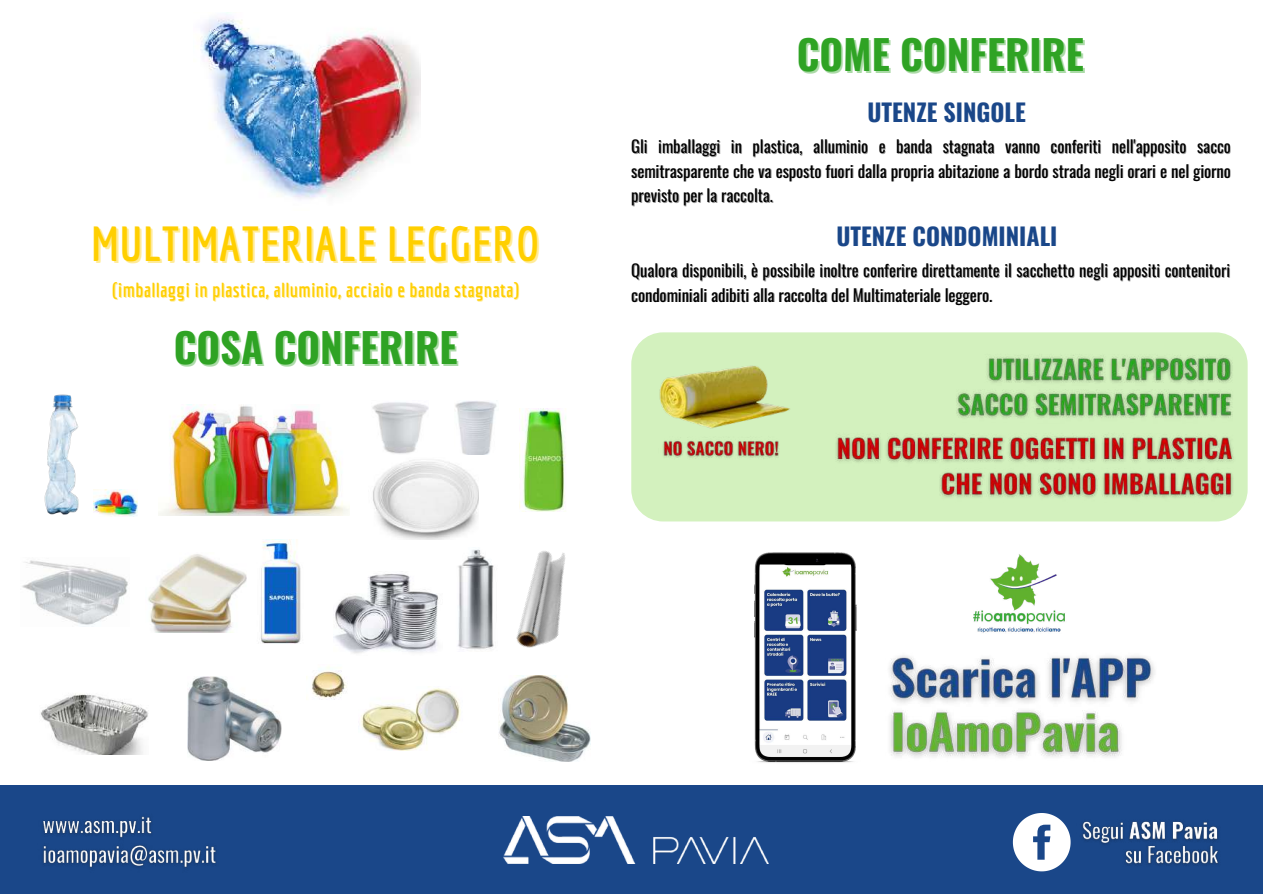
<style>
.page{position:relative;width:1263px;height:894px;background:#fff}
.page>*{position:absolute;margin:0;border:0;box-sizing:border-box;transform-origin:0 0}
.t1{font:700 48px "Economica";letter-spacing:.02em;color:#ffcf00}
.t2{font:700 40.5px "Oswald";color:#2fa324}
.t3{font:700 24px "Oswald";color:#1a4789}
.t4{font:700 19.8px "Economica";letter-spacing:.02em;color:#ffcf00}
.t5{font:16.5px/24.8px "Oswald";color:#000;text-align:justify}
</style>
<div class="page">
<img style="left:373px;top:460px;width:106px;height:79px">
<img style="left:455px;top:401px;width:42px;height:53px">
<img style="left:112px;top:489px;width:26px;height:27px">
<img style="left:187px;top:676px;width:94px;height:84px">
<img style="left:312px;top:666px;width:35px;height:34px">
<img style="left:159px;top:404px;width:191px;height:111px">
<img style="left:476px;top:527px;width:90px;height:121px">
<img style="left:333px;top:574px;width:106px;height:80px">
<img style="left:41px;top:693px;width:108px;height:61px">
<img style="left:372px;top:402px;width:56px;height:52px">
<img style="left:200px;top:13px;width:220px;height:186px">
<img style="left:148px;top:554px;width:98px;height:78px">
<img style="left:522px;top:409px;width:44px;height:102px">
<img style="left:261px;top:539px;width:40px;height:105px">
<img style="left:22px;top:560px;width:106px;height:65px">
<img style="left:499px;top:675px;width:92px;height:86px">
<img style="left:458px;top:547px;width:49px;height:103px">
<img style="left:361px;top:688px;width:100px;height:62px">
<div style="left:631px;top:332px;width:617px;height:189px;background:#d3f1be;border-radius:32px"></div>
<img style="left:44px;top:394px;width:68px;height:122px">
<img style="left:659px;top:365px;width:131px;height:64px">
<img style="left:956px;top:355px;width:277px;height:63px">
<img style="left:663px;top:440px;width:116px;height:19px">
<img style="left:835px;top:434px;width:399px;height:64px">
<div style="left:0;top:785px;width:1263px;height:108px;background:#1a4789"></div>
<img style="left:504px;top:816px;width:264px;height:47px">
<img style="left:1082px;top:821px;width:137px;height:45px">
<img style="left:42px;top:845px;width:175px;height:23px">
<img style="left:42px;top:816px;width:116px;height:30px">
<svg style="left:1013px;top:813px;width:58px;height:58px"></svg>
<img style="left:973px;top:554px;width:92px;height:75px">
<img style="left:754px;top:552px;width:103px;height:211px">
<img style="left:889px;top:629px;width:266px;height:129px">
<h1 class="t1" style="left:92px;top:215px;width:449px">MULTIMATERIALE LEGGERO</h1>
<p class="t4" style="left:112px;top:278px;width:408px">(imballaggi in plastica, alluminio, acciaio e banda stagnata)</p>
<h2 class="t2" style="left:174px;top:316px;width:285px">COSA CONFERIRE</h2>
<h2 class="t2" style="left:797px;top:23px;width:289px">COME CONFERIRE</h2>
<h3 class="t3" style="left:867px;top:93px;width:160px">UTENZE SINGOLE</h3>
<p class="t5" style="left:631px;top:133px;width:601px">Gli imballaggi in plastica, alluminio e banda stagnata vanno conferiti nell'apposito sacco semitrasparente che va esposto fuori dalla propria abitazione a bordo strada negli orari e nel giorno previsto per la raccolta.</p>
<h3 class="t3" style="left:836px;top:217px;width:223px">UTENZE CONDOMINIALI</h3>
<p class="t5" style="left:631px;top:257px;width:600px">Qualora disponibili, è possibile inoltre conferire direttamente il sacchetto negli appositi contenitori condominiali adibiti alla raccolta del Multimateriale leggero.</p>
</div>
